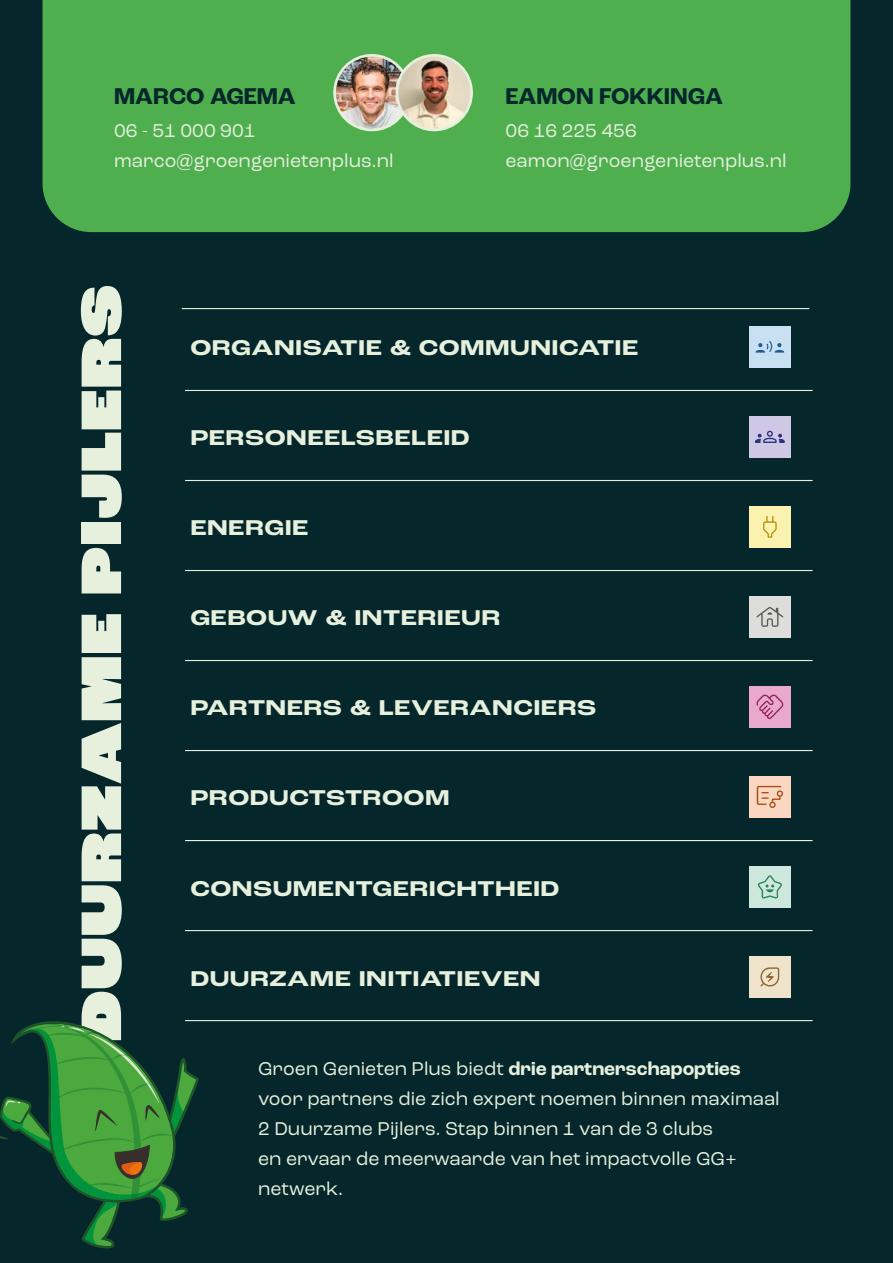
<style>
.page{position:relative;width:893px;height:1263px;background:#05272b}
.page>*{position:absolute;margin:0;border:0;box-sizing:border-box;transform-origin:0 0}
.t1{font:800 expanded 60px "Roc Grotesk";letter-spacing:.02em;color:#e6f0dd}
.t2{font:700 24px "Roc Grotesk";color:#05272b}
.t3{font:700 expanded 22.5px "Roc Grotesk";letter-spacing:.02em;color:#e6f0dd}
.t4{font:19.5px/30px "Roc Grotesk";color:#e6f0dd}
.s1{font-weight:700}
</style>
<div class="page">
<div style="left:43px;top:0;width:807px;height:232px;background:#4faf4f"></div>
<img style="left:335px;top:55px;width:74px;height:75px;border-radius:37px">
<div style="left:333px;top:54px;width:78px;height:77px;border:3px solid #e6f0dd;border-radius:50%"></div>
<img style="left:397px;top:55px;width:75px;height:75px;border-radius:37px">
<div style="left:396px;top:54px;width:77px;height:77px;border:3px solid #e6f0dd;border-radius:50%"></div>
<div style="left:749px;top:506px;width:42px;height:42px;background:#fcf2af"></div>
<svg style="left:763px;top:516px;width:14px;height:22px"></svg>
<svg style="left:0;top:1021px;width:199px;height:227px"></svg>
<hr style="left:185px;top:390px;width:628px;height:1px;background:#e6f0dd">
<hr style="left:185px;top:750px;width:628px;height:1px;background:#e6f0dd">
<hr style="left:185px;top:480px;width:628px;height:1px;background:#e6f0dd">
<hr style="left:185px;top:840px;width:628px;height:1px;background:#e6f0dd">
<hr style="left:185px;top:570px;width:628px;height:1px;background:#e6f0dd">
<hr style="left:185px;top:930px;width:628px;height:1px;background:#e6f0dd">
<hr style="left:185px;top:660px;width:628px;height:1px;background:#e6f0dd">
<hr style="left:185px;top:1020px;width:628px;height:1px;background:#e6f0dd">
<hr style="left:182px;top:308px;width:627px;height:1px;background:#e6f0dd">
<div style="left:749px;top:956px;width:42px;height:42px;background:#f0e3cc"></div>
<svg style="left:760px;top:967px;width:19px;height:19px"></svg>
<div style="left:749px;top:326px;width:42px;height:42px;background:#c9dff2"></div>
<svg style="left:756px;top:341px;width:28px;height:12px"></svg>
<div style="left:749px;top:866px;width:42px;height:42px;background:#cee7dc"></div>
<svg style="left:758px;top:875px;width:24px;height:23px"></svg>
<div style="left:749px;top:776px;width:42px;height:42px;background:#fad7c1"></div>
<svg style="left:757px;top:786px;width:26px;height:22px"></svg>
<div style="left:749px;top:686px;width:42px;height:42px;background:#e9a9cc"></div>
<svg style="left:756px;top:695px;width:27px;height:24px"></svg>
<div style="left:749px;top:596px;width:42px;height:42px;background:#dddddc"></div>
<svg style="left:756px;top:607px;width:27px;height:20px"></svg>
<div style="left:749px;top:416px;width:42px;height:42px;background:#cec8e5"></div>
<svg style="left:755px;top:431px;width:30px;height:12px"></svg>
<p class="t2" style="left:114px;top:81px;width:183px">MARCO AGEMA</p>
<p class="t2" style="left:506px;top:81px;width:219px">EAMON FOKKINGA</p>
<p class="t4" style="left:114px;top:115px;width:281px">06 - 51 000 901 marco@groengenietenplus.nl</p>
<p class="t4" style="left:506px;top:115px;width:283px">06 16 225 456 eamon@groengenietenplus.nl</p>
<h1 class="t1" style="left:64px;top:1042px;width:758px;rotate:-90deg">DUURZAME PIJLERS</h1>
<p class="t3" style="left:190px;top:334px;width:450px">ORGANISATIE &amp; COMMUNICATIE</p>
<p class="t3" style="left:190px;top:424px;width:281px">PERSONEELSBELEID</p>
<p class="t3" style="left:190px;top:514px;width:120px">ENERGIE</p>
<p class="t3" style="left:190px;top:604px;width:312px">GEBOUW &amp; INTERIEUR</p>
<p class="t3" style="left:190px;top:694px;width:408px">PARTNERS &amp; LEVERANCIERS</p>
<p class="t3" style="left:190px;top:784px;width:261px">PRODUCTSTROOM</p>
<p class="t3" style="left:190px;top:874px;width:371px">CONSUMENTGERICHTHEID</p>
<p class="t3" style="left:190px;top:964px;width:352px">DUURZAME INITIATIEVEN</p>
<p class="t4" style="left:258px;top:1053px;width:523px">Groen Genieten Plus biedt <span class="s1">drie partnerschapopties </span>voor partners die zich expert noemen binnen maximaal 2 Duurzame Pijlers. Stap binnen 1 van de 3 clubs<br>en ervaar de meerwaarde van het impactvolle GG+ netwerk.</p>
</div>
